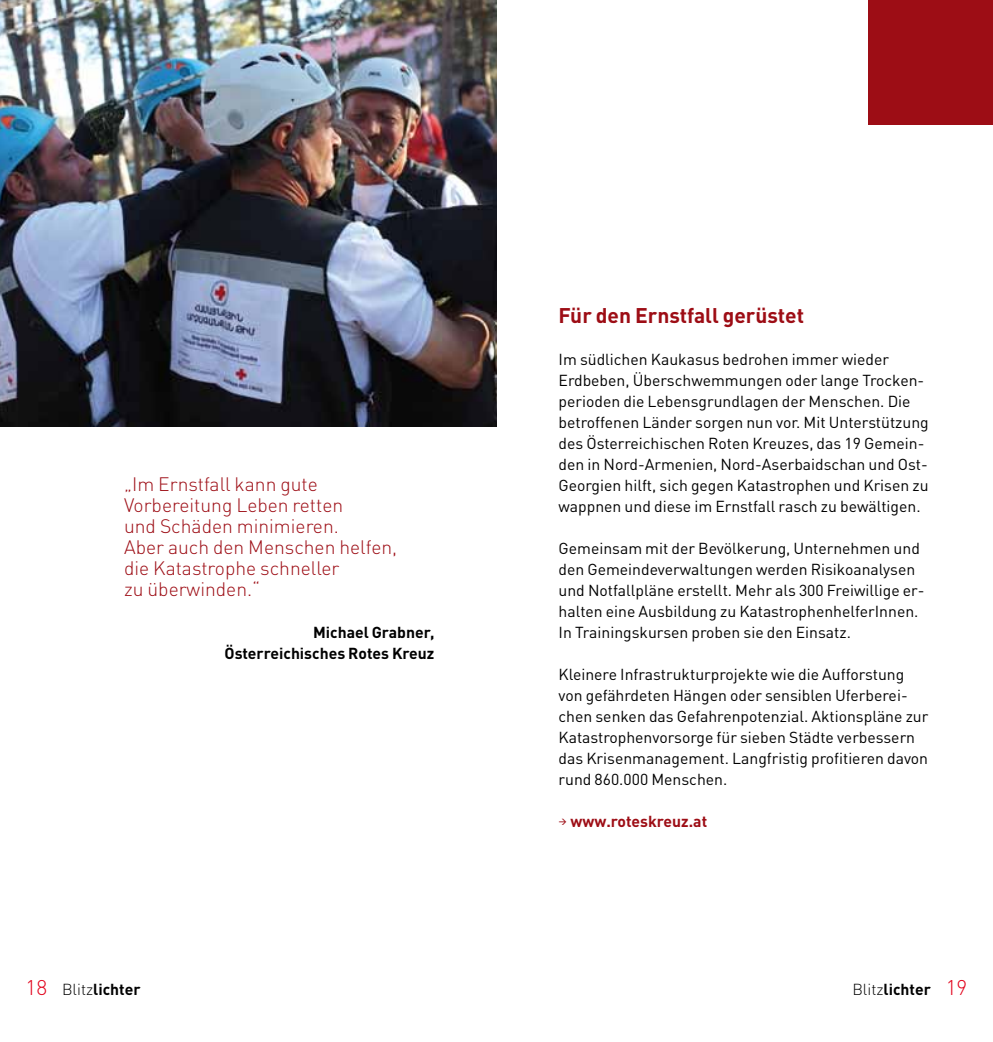
<style>
.page{position:relative;width:993px;height:1042px;background:#fff}
.page>*{position:absolute;margin:0;border:0;box-sizing:border-box;transform-origin:0 0}
.t1{font:700 21px "DIN Pro";color:#9d0d15}
.t2{font:300 19.25px/21px "DIN Pro";color:#9d0d15}
.t3{font:15.75px/21px "DIN Pro";color:#000}
.t4{font:700 15.75px/21px "DIN Pro";color:#000;text-align:right}
.t5{font:700 15.75px "DIN Pro";color:#9d0d15}
.s1{font-weight:300;font-size:21px;color:#e2001a}
.s2{font-weight:300}
</style>
<div class="page">
<div style="left:868px;top:0;width:124px;height:124px;background:#9d0d15"></div>
<img style="left:0;top:0;width:496px;height:426px">
<p class="t2" style="left:124px;top:472px;width:274px">„Im Ernstfall kann gute<br>Vorbereitung Leben retten<br>und Schäden minimieren.<br>Aber auch den Menschen helfen, die Katastrophe schneller<br>zu überwinden.“</p>
<p class="t4" style="left:224px;top:621px;width:211px">Michael Grabner,<br>Österreichisches Rotes Kreuz</p>
<h1 class="t1" style="left:558px;top:301px;width:247px">Für den Ernstfall gerüstet</h1>
<p class="t3" style="left:558px;top:348px;width:371px">Im südlichen Kaukasus bedrohen immer wieder Erdbeben, Überschwemmungen oder lange Trocken&shy;perioden die Lebensgrundlagen der Menschen. Die betroffenen Länder sorgen nun vor. Mit Unterstützung des Österreichischen Roten Kreuzes, das 19 Gemein&shy;den in Nord-Armenien, Nord-Aserbaidschan und Ost-Georgien hilft, sich gegen Katastrophen und Krisen zu wappnen und diese im Ernstfall rasch zu bewältigen.</p>
<p class="t3" style="left:558px;top:537px;width:367px">Gemeinsam mit der Bevölkerung, Unternehmen und den Gemeindeverwaltungen werden Risikoanalysen und Notfallpläne erstellt. Mehr als 300 Freiwillige er&shy;halten eine Ausbildung zu KatastrophenhelferInnen.<br>In Trainingskursen proben sie den Einsatz.</p>
<p class="t3" style="left:558px;top:663px;width:371px">Kleinere Infrastrukturprojekte wie die Aufforstung von gefährdeten Hängen oder sensiblen Uferberei&shy;chen senken das Gefahrenpotenzial. Aktionspläne zur Katastrophenvorsorge für sieben Städte verbessern das Krisenmanagement. Langfristig profitieren davon rund 860.000 Menschen.</p>
<p class="t5" style="left:558px;top:810px;width:150px">→ www.roteskreuz.at</p>
<p class="t4" style="left:26px;top:978px;width:116px"><span class="s1">18</span> <span class="s2">Blitz</span>lichter</p>
<p class="t4" style="left:852px;top:978px;width:116px"><span class="s2">Blitz</span>lichter <span class="s1">19</span></p>
</div>
